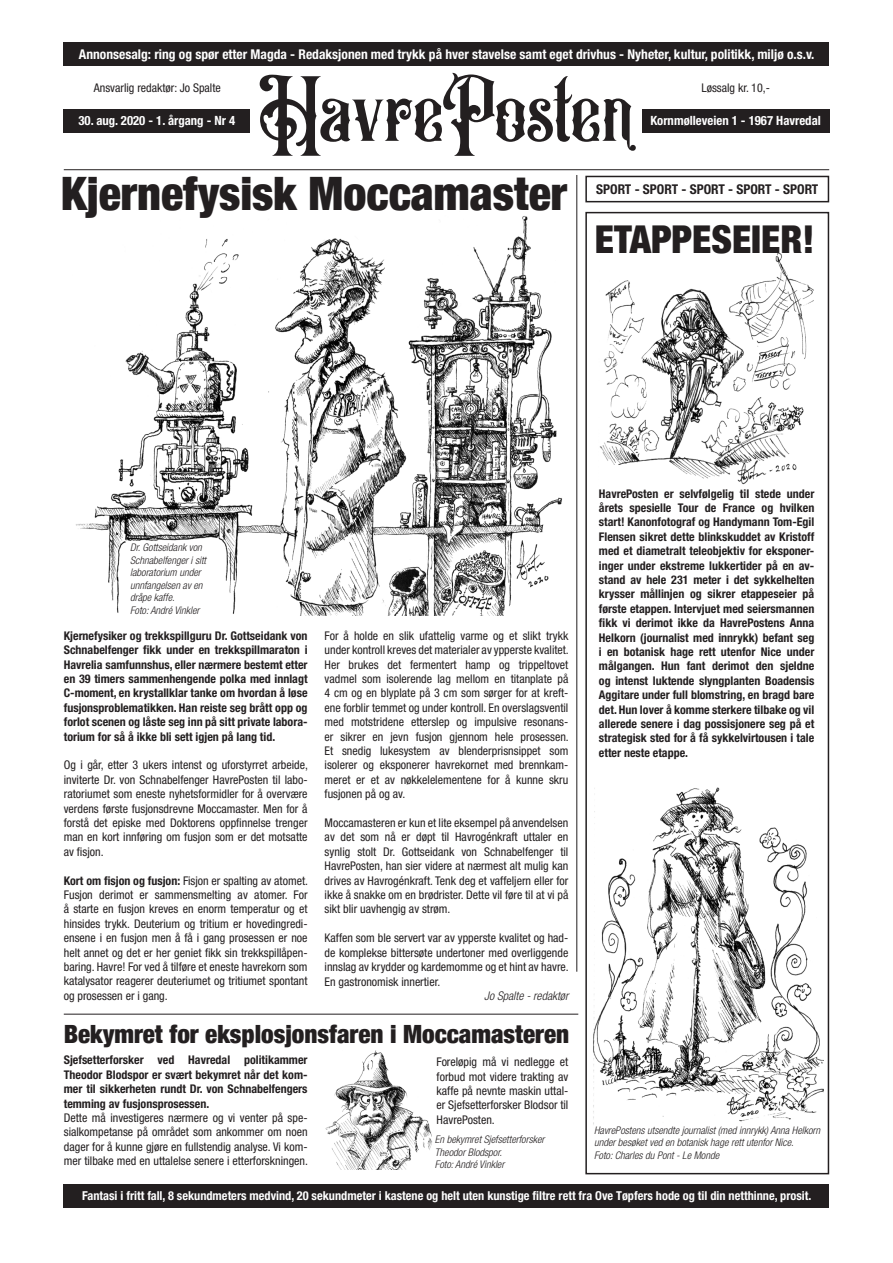
<style>
.page{position:relative;width:893px;height:1263px;background:#fff}
.page>*{position:absolute;margin:0;border:0;box-sizing:border-box;transform-origin:0 0}
.t1{font:82.5px "Old Alfie";color:#231f20}
.t2{font:900 condensed 46.05px "Helvetica Neue";color:#231f20}
.t3{font:900 condensed 38.4px "Helvetica Neue";color:#231f20}
.t4{font:900 condensed 25.2px "Helvetica Neue";color:#231f20}
.t5{font:700 condensed 13.5px "Helvetica Neue LT";color:#fff}
.t6{font:700 condensed 13.5px "Helvetica Neue LT";color:#231f20}
.t7{font:700 condensed 12.75px "Helvetica Neue LT";color:#fff}
.t8{font:700 condensed 12.3px "Helvetica Neue LT";color:#fff}
.t9{font:condensed 12px/14.4px "Helvetica Neue LT";color:#231f20;text-align:justify}
.t10{font:700 condensed 12px/14.4px "Helvetica Neue LT";color:#231f20;text-align:justify}
.t11{font:italic 300 condensed 12px "Helvetica Neue LT";color:#231f20}
.t12{font:italic 300 condensed 10.5px/12.6px "Helvetica Neue LT";color:#231f20}
.s1{font-weight:700}
</style>
<div class="page">
<img style="left:76px;top:216px;width:486px;height:399px">
<div style="left:64px;top:109px;width:186px;height:24px;background:#231f20"></div>
<div style="left:64px;top:43px;width:765px;height:23px;background:#231f20"></div>
<div style="left:642px;top:109px;width:187px;height:24px;background:#231f20"></div>
<hr style="left:64px;top:169px;width:765px;height:1px;background:#231f20">
<hr style="left:64px;top:1014px;width:514px;height:1px;background:#231f20">
<hr style="left:577px;top:175px;width:1px;height:797px;background:#231f20">
<div style="left:64px;top:1184px;width:765px;height:23px;background:#231f20"></div>
<div style="left:585px;top:176px;width:244px;height:26px;border:2px solid #231f20"></div>
<div style="left:585px;top:212px;width:244px;height:962px;border:2px solid #231f20"></div>
<img style="left:325px;top:1050px;width:107px;height:119px">
<img style="left:599px;top:236px;width:214px;height:249px">
<img style="left:593px;top:787px;width:231px;height:338px">
<p class="t5" style="left:79px;top:46px;width:737px">Annonsesalg: ring og spør etter Magda - Redaksjonen med trykk på hver stavelse samt eget drivhus - Nyheter, kultur, politikk, miljø o.s.v.</p>
<p class="t1" style="left:260px;top:60px;width:375px">HavrePosten</p>
<p class="t9" style="left:94px;top:80px;width:129px">Ansvarlig redaktør: Jo Spalte</p>
<p class="t9" style="left:701px;top:80px;width:70px">Løssalg kr. 10,-</p>
<p class="t7" style="left:79px;top:113px;width:158px">30. aug. 2020 - 1. årgang - Nr 4</p>
<p class="t7" style="left:650px;top:113px;width:172px">Kornmølleveien 1 - 1967 Havredal</p>
<p class="t2" style="left:61px;top:155px;width:507px">Kjernefysisk Moccamaster</p>
<p class="t6" style="left:596px;top:181px;width:224px">SPORT - SPORT - SPORT - SPORT - SPORT</p>
<p class="t3" style="left:595px;top:208px;width:221px">ETAPPESEIER!</p>
<p class="t12" style="left:130px;top:541px;width:73px">Dr. Gottseidank von</p>
<p class="t12" style="left:130px;top:554px;width:77px">Schnabelfenger i sitt</p>
<p class="t12" style="left:130px;top:566px;width:74px">laboratorium under unnfangelsen av en dråpe kaffe.</p>
<p class="t12" style="left:130px;top:604px;width:71px">Foto: André Vinkler</p>
<p class="t10" style="left:64px;top:628px;width:245px">Kjernefysiker og trekkspillguru Dr. Gottseidank von Schnabelfenger fikk under en trekkspillmaraton i Havrelia samfunnshus, eller nærmere bestemt etter en 39 timers sammenhengende polka med innlagt C-moment, en krystallklar tanke om hvordan å løse fusjonsproblematikken. Han reiste seg brått opp og forlot scenen og låste seg inn på sitt private labora&shy;torium for så å ikke bli sett igjen på lang tid.</p>
<p class="t9" style="left:64px;top:758px;width:246px">Og i går, etter 3 ukers intenst og uforstyrret arbeide, inviterte Dr. von Schnabelfenger HavrePosten til labo&shy;ratoriumet som eneste nyhetsformidler for å overvære verdens første fusjonsdrevne Moccamaster. Men for å forstå det episke med Doktorens oppfinnelse trenger man en kort innføring om fusjon som er det motsatte av fisjon.</p>
<p class="t9" style="left:64px;top:873px;width:246px"><span class="s1">Kort om fisjon og fusjon:</span> Fisjon er spalting av atomet.<br>Fusjon derimot er sammensmelting av atomer. For å starte en fusjon kreves en enorm temperatur og et hinsides trykk. Deuterium og tritium er hovedingredi&shy;ensene i en fusjon men å få i gang prosessen er noe helt annet og det er her geniet fikk sin trekkspillåpen&shy;baring. Havre! For ved å tilføre et eneste havrekorn som katalysator reagerer deuteriumet og tritiumet spontant og prosessen er i gang.</p>
<p class="t9" style="left:325px;top:628px;width:246px">For å holde en slik ufattelig varme og et slikt trykk under kontroll kreves det materialer av ypperste kvalitet.<br>Her brukes det fermentert hamp og trippeltovet vadmel som isolerende lag mellom en titanplate på 4 cm og en blyplate på 3 cm som sørger for at kreft&shy;ene forblir temmet og under kontroll. En overslagsventil med motstridene etterslep og impulsive resonans&shy;er sikrer en jevn fusjon gjennom hele prosessen.<br>Et snedig lukesystem av blenderprisnsippet som isolerer og eksponerer havrekornet med brennkam&shy;meret er et av nøkkelelementene for å kunne skru fusjonen på og av.</p>
<p class="t9" style="left:325px;top:815px;width:245px">Moccamasteren er kun et lite eksempel på anvendelsen av det som nå er døpt til Havrogénkraft uttaler en synlig stolt Dr. Gottseidank von Schnabelfenger til HavrePosten, han sier videre at nærmest alt mulig kan drives av Havrogénkraft. Tenk deg et vaffeljern eller for ikke å snakke om en brødrister. Dette vil føre til at vi på sikt blir uavhengig av strøm.</p>
<p class="t9" style="left:325px;top:931px;width:246px">Kaffen som ble servert var av ypperste kvalitet og had&shy;de komplekse bittersøte undertoner med overliggende innslag av krydder og kardemomme og et hint av havre.<br>En gastronomisk innertier.</p>
<p class="t11" style="left:484px;top:989px;width:86px">Jo Spalte - redaktør</p>
<p class="t4" style="left:64px;top:1013px;width:507px">Bekymret for eksplosjonsfaren i Moccamasteren</p>
<p class="t10" style="left:64px;top:1053px;width:245px">Sjefsetterforsker ved Havredal politikammer Theodor Blodspor er svært bekymret når det kom&shy;mer til sikkerheten rundt Dr. von Schnabelfengers temming av fusjonsprosessen.</p>
<p class="t9" style="left:64px;top:1110px;width:246px">Dette må investigeres nærmere og vi venter på spe&shy;sialkompetanse på området som ankommer om noen dager for å kunne gjøre en fullstendig analyse. Vi kom&shy;mer tilbake med en uttalelse senere i etterforskningen.</p>
<p class="t9" style="left:437px;top:1055px;width:133px">Foreløpig må vi nedlegge et forbud mot videre trakting av kaffe på nevnte maskin uttal&shy;er Sjefsetterforsker Blodsor til HavrePosten.</p>
<p class="t12" style="left:435px;top:1133px;width:111px">En bekymret Sjefsetterforsker<br>Theodor Blodspor.</p>
<p class="t12" style="left:435px;top:1158px;width:71px">Foto: André Vinkler</p>
<p class="t10" style="left:599px;top:486px;width:217px">HavrePosten er selvfølgelig til stede under årets spesielle Tour de France og hvilken start! Kanonfotograf og Handymann Tom-Egil Flensen sikret dette blinkskuddet av Kristoff med et diametralt teleobjektiv for eksponer&shy;inger under ekstreme lukkertider på en av&shy;stand av hele 231 meter i det sykkelhelten krysser mållinjen og sikrer etappeseier på første etappen. Intervjuet med seiersmannen fikk vi derimot ikke da HavrePostens Anna Helkorn (journalist med innrykk) befant seg i en botanisk hage rett utenfor Nice under målgangen. Hun fant derimot den sjeldne og intenst luktende slyngplanten Boadensis Aggitare under full blomstring, en bragd bare det. Hun lover å komme sterkere tilbake og vil allerede senere i dag possisjonere seg på et strategisk sted for å få sykkelvirtousen i tale etter neste etappe.</p>
<p class="t12" style="left:594px;top:1124px;width:228px">HavrePostens utsendte journalist (med innrykk) Anna Helkorn under besøket ved en botanisk hage rett utenfor Nice.</p>
<p class="t12" style="left:594px;top:1149px;width:127px">Foto: Charles du Pont - Le Monde</p>
<p class="t8" style="left:82px;top:1188px;width:731px">Fantasi i fritt fall, 8 sekundmeters medvind, 20 sekundmeter i kastene og helt uten kunstige filtre rett fra Ove Tøpfers hode og til din netthinne, prosit.</p>
</div>
